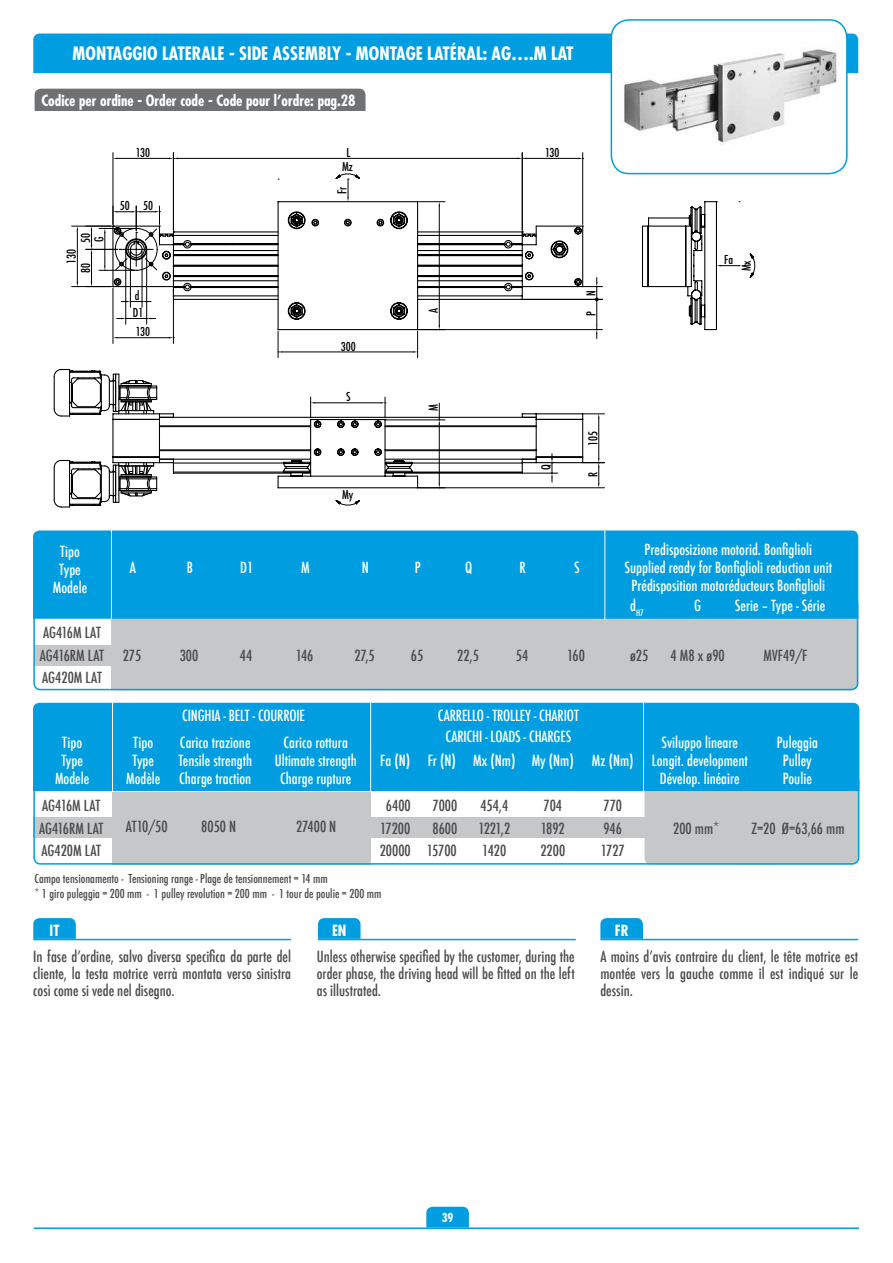
<style>
.page{position:relative;width:893px;height:1263px;background:#fff}
.page>*{position:absolute;margin:0;border:0;box-sizing:border-box;transform-origin:0 0}
.t1{font:700 condensed 18px "Futura LT";color:#fff}
.t2{font:500 condensed 15px/17.2px "Futura";color:#4b4b4d;text-align:justify}
.t3{font:500 condensed 15px/18px "Futura";color:#fff;text-align:center}
.t4{font:700 condensed 15px "Futura LT";color:#fff}
.t5{font:500 condensed 12px/14.4px "Futura";color:#4b4b4d}
.t6{font:500 condensed 12px/13.4px "Futura";color:#000}
.t7{font:700 condensed 12px "Futura LT";color:#fff}
.t8{font:500 condensed 8.7px "Futura";color:#fff}
</style>
<div class="page">
<hr style="left:34px;top:1227px;width:825px;height:2px;background:#009ee0">
<svg style="left:426px;top:1207px;width:43px;height:20px"></svg>
<svg style="left:158px;top:201px;width:559px;height:157px"></svg>
<hr style="left:283px;top:352px;width:130px;height:1px;background:#000">
<svg style="left:278px;top:329px;width:5px;height:29px"></svg>
<hr style="left:72px;top:226px;width:39px;height:1px;background:#000">
<hr style="left:72px;top:286px;width:39px;height:1px;background:#000">
<hr style="left:77px;top:231px;width:1px;height:51px;background:#000">
<hr style="left:130px;top:251px;width:1px;height:56px;background:#000">
<hr style="left:142px;top:251px;width:1px;height:56px;background:#000">
<hr style="left:125px;top:251px;width:1px;height:73px;background:#000">
<hr style="left:146px;top:251px;width:1px;height:73px;background:#000">
<svg style="left:117px;top:318px;width:39px;height:1px"></svg>
<hr style="left:113px;top:288px;width:1px;height:55px;background:#000">
<hr style="left:173px;top:288px;width:1px;height:55px;background:#000">
<hr style="left:117px;top:337px;width:52px;height:1px;background:#000">
<hr style="left:178px;top:158px;width:340px;height:1px;background:#000">
<hr style="left:522px;top:153px;width:1px;height:77px;background:#000">
<hr style="left:582px;top:153px;width:1px;height:71px;background:#000">
<hr style="left:527px;top:158px;width:51px;height:1px;background:#000">
<hr style="left:113px;top:153px;width:1px;height:71px;background:#000">
<hr style="left:173px;top:153px;width:1px;height:77px;background:#000">
<hr style="left:117px;top:158px;width:52px;height:1px;background:#000">
<svg style="left:339px;top:272px;width:378px;height:217px"></svg>
<svg style="left:749px;top:253px;width:6px;height:25px"></svg>
<svg style="left:716px;top:265px;width:24px;height:1px"></svg>
<svg style="left:54px;top:368px;width:550px;height:139px"></svg>
<svg style="left:86px;top:173px;width:479px;height:129px"></svg>
<div style="left:115px;top:228px;width:43px;height:43px;border:1px dashed #000;border-radius:50%"></div>
<div style="left:33px;top:34px;width:825px;height:39px;background:#009ee0"></div>
<div style="left:611px;top:20px;width:236px;height:154px;background:#fff;border-radius:18px"></div>
<img style="left:624px;top:49px;width:214px;height:96px">
<div style="left:611px;top:19px;width:237px;height:155px;border:2px solid #009ee0;border-radius:18px"></div>
<div style="left:33px;top:530px;width:825px;height:71px;background:#009ee0"></div>
<svg style="left:33px;top:601px;width:826px;height:90px;background:#9ec1d0"></svg>
<hr style="left:111px;top:530px;width:1px;height:89px;background:#fff">
<hr style="left:604px;top:530px;width:1px;height:89px;background:#fff">
<div style="left:33px;top:703px;width:826px;height:75px;background:#009ee0"></div>
<svg style="left:33px;top:778px;width:827px;height:87px"></svg>
<hr style="left:112px;top:702px;width:1px;height:89px;background:#fff">
<hr style="left:370px;top:702px;width:1px;height:89px;background:#fff">
<hr style="left:643px;top:703px;width:1px;height:88px;background:#fff">
<hr style="left:33px;top:939px;width:258px;height:1px;background:#009ee0">
<hr style="left:318px;top:939px;width:258px;height:1px;background:#009ee0">
<hr style="left:600px;top:939px;width:258px;height:1px;background:#009ee0">
<svg style="left:33px;top:918px;width:43px;height:21px"></svg>
<svg style="left:318px;top:918px;width:43px;height:21px"></svg>
<svg style="left:600px;top:918px;width:43px;height:21px"></svg>
<div style="left:35px;top:89px;width:331px;height:22px;background:#707172"></div>
<p class="t1" style="left:73px;top:42px;width:50px">montaggi</p>
<p class="t1" style="left:147px;top:42px;width:312px">o laterale - side assembly - montage latéral</p>
<p class="t1" style="left:483px;top:42px;width:92px">: AG….M LAT</p>
<p class="t4" style="left:42px;top:91px;width:316px">Codice per ordine - Order code - Code pour l’ordre: pag.28</p>
<p class="t6" style="left:136px;top:146px;width:16px">130</p>
<p class="t6" style="left:346px;top:146px;width:5px">L</p>
<p class="t6" style="left:545px;top:146px;width:16px">130</p>
<p class="t6" style="left:342px;top:160px;width:12px">Mz</p>
<p class="t6" style="left:79px;top:243px;width:11px;rotate:-90deg">50<br>G</p>
<p class="t6" style="left:79px;top:273px;width:11px;rotate:-90deg">80</p>
<p class="t6" style="left:65px;top:264px;width:16px;rotate:-90deg">130</p>
<p class="t6" style="left:120px;top:199px;width:35px">50 50</p>
<p class="t6" style="left:133px;top:287px;width:12px;line-height:17px">d<br>D1</p>
<p class="t6" style="left:136px;top:325px;width:16px">130</p>
<p class="t6" style="left:336px;top:194px;width:9px;rotate:-90deg">Fr</p>
<p class="t6" style="left:341px;top:339px;width:16px">300</p>
<p class="t6" style="left:346px;top:390px;width:6px">S</p>
<p class="t6" style="left:342px;top:488px;width:13px">My</p>
<p class="t6" style="left:427px;top:313px;width:6px;rotate:-90deg">A</p>
<p class="t6" style="left:427px;top:411px;width:8px;rotate:-90deg">M</p>
<p class="t6" style="left:584px;top:296px;width:7px;rotate:-90deg">N</p>
<p class="t6" style="left:584px;top:316px;width:6px;rotate:-90deg">P</p>
<p class="t6" style="left:539px;top:470px;width:7px;rotate:-90deg">Q</p>
<p class="t6" style="left:586px;top:446px;width:16px;rotate:-90deg">105</p>
<p class="t6" style="left:586px;top:477px;width:7px;rotate:-90deg">R</p>
<p class="t6" style="left:724px;top:253px;width:10px">Fa</p>
<p class="t6" style="left:740px;top:271px;width:13px;rotate:-90deg">Mx</p>
<p class="t3" style="left:53px;top:542px;width:36px">Tipo<br>Type<br>Modele</p>
<p class="t3" style="left:650px;top:540px;width:163px">redisposizione motorid. Bonfiglioli</p>
<p class="t3" style="left:187px;top:558px;width:35px">B D</p>
<p class="t3" style="left:465px;top:558px;width:9px">Q</p>
<p class="t3" style="left:520px;top:558px;width:34px">R SS</p>
<p class="t3" style="left:630px;top:558px;width:203px">upplied ready for Bonfiglioli reduction unit rédisposition motoréducteurs Bonfiglioli</p>
<p class="t8" style="left:630px;top:607px;width:15px"><sup>d</sup>H7</p>
<p class="t3" style="left:694px;top:597px;width:28px">G S</p>
<p class="t3" style="left:741px;top:597px;width:86px">erie – Type - Série</p>
<p class="t2" style="left:630px;top:647px;width:20px">ø25</p>
<p class="t2" style="left:671px;top:647px;width:56px">4 M8 x ø90</p>
<p class="t2" style="left:764px;top:647px;width:44px">MVF49/F</p>
<p class="t2" style="left:40px;top:622px;width:103px;line-height:22.5px">AG416M LAT<br>AG416RM LAT 275</p>
<p class="t2" style="left:180px;top:647px;width:20px">300</p>
<p class="t2" style="left:240px;top:647px;width:14px">44</p>
<p class="t2" style="left:296px;top:647px;width:19px">146</p>
<p class="t2" style="left:354px;top:647px;width:22px">27,5</p>
<p class="t2" style="left:411px;top:647px;width:14px">65</p>
<p class="t2" style="left:457px;top:647px;width:23px">22,5</p>
<p class="t2" style="left:516px;top:647px;width:14px">54</p>
<p class="t2" style="left:567px;top:647px;width:19px">160</p>
<p class="t2" style="left:42px;top:669px;width:61px">AG420M LAT</p>
<p class="t3" style="left:182px;top:706px;width:83px">Cinghia - Belt - Courroie</p>
<p class="t3" style="left:438px;top:706px;width:7px">Carrello</p>
<p class="t3" style="left:487px;top:706px;width:17px">- Trolle</p>
<p class="t3" style="left:525px;top:706px;width:33px">y - Chariot</p>
<p class="t3" style="left:445px;top:727px;width:58px">Carichi - Loads</p>
<p class="t3" style="left:524px;top:727px;width:25px">- Charges</p>
<p class="t3" style="left:55px;top:733px;width:36px">Tipo<br>Type<br>Modele</p>
<p class="t3" style="left:133px;top:734px;width:138px">Tipo Carico trazione C</p>
<p class="t3" style="left:289px;top:734px;width:60px">arico rottura</p>
<p class="t3" style="left:661px;top:734px;width:100px">Sviluppo lineare P</p>
<p class="t3" style="left:783px;top:734px;width:37px">uleggia</p>
<p class="t3" style="left:71px;top:752px;width:24px">T</p>
<p class="t3" style="left:137px;top:752px;width:117px">ype Tensile strength</p>
<p class="t3" style="left:275px;top:752px;width:84px">Ultimate strength</p>
<p class="t3" style="left:380px;top:752px;width:389px">Fa (N) Fr (N) Mx (Nm) My (Nm) Mz (Nm) Longit. development P</p>
<p class="t3" style="left:789px;top:752px;width:25px">ulley</p>
<p class="t3" style="left:71px;top:770px;width:23px">M</p>
<p class="t3" style="left:135px;top:770px;width:263px">odèle Charge traction Charge rupture D</p>
<p class="t3" style="left:667px;top:770px;width:99px">évelop. linéaire P</p>
<p class="t3" style="left:788px;top:770px;width:25px">oulie</p>
<p class="t2" style="left:42px;top:797px;width:60px">AG416M LAT</p>
<p class="t2" style="left:386px;top:797px;width:26px">6400</p>
<p class="t2" style="left:432px;top:797px;width:26px">7000</p>
<p class="t2" style="left:480px;top:797px;width:29px">454,4</p>
<p class="t2" style="left:543px;top:797px;width:20px">704</p>
<p class="t2" style="left:603px;top:797px;width:20px">770</p>
<p class="t2" style="left:39px;top:819px;width:66px">AG416RM LAT</p>
<p class="t2" style="left:380px;top:819px;width:32px">17200</p>
<p class="t2" style="left:432px;top:819px;width:26px">8600</p>
<p class="t2" style="left:478px;top:819px;width:33px">1221,2</p>
<p class="t2" style="left:541px;top:819px;width:26px">1892</p>
<p class="t2" style="left:604px;top:819px;width:20px">946</p>
<p class="t2" style="left:41px;top:842px;width:61px">AG420M LAT</p>
<p class="t2" style="left:380px;top:842px;width:78px">20000 15700</p>
<p class="t2" style="left:482px;top:842px;width:26px">1420</p>
<p class="t2" style="left:540px;top:842px;width:26px">2200</p>
<p class="t2" style="left:601px;top:842px;width:25px">1727</p>
<p class="t2" style="left:126px;top:818px;width:43px">AT10/50</p>
<p class="t2" style="left:201px;top:818px;width:33px">8050 N</p>
<p class="t2" style="left:296px;top:818px;width:40px">27400 N</p>
<p class="t5" style="left:34px;top:872px;width:348px">Campo tensionamento - Tensioning range - Plage de tensionnement = 14 mm<br>* 1 giro puleggia = 200 mm - 1 pulley revolution = 200 mm - 1 tour de poulie = 200 mm</p>
<p class="t2" style="left:673px;top:819px;width:48px">200 mm*</p>
<p class="t2" style="left:751px;top:820px;width:95px">Z=20 Ø=63,66 mm</p>
<p class="t4" style="left:50px;top:921px;width:11px">IT</p>
<p class="t4" style="left:332px;top:921px;width:8px">EN</p>
<p class="t4" style="left:615px;top:921px;width:15px">FR</p>
<p class="t2" style="left:33px;top:947px;width:259px">In fase d’ordine, salvo diversa specifica da parte del cliente, la testa motrice verrà montata verso sinistra così come si vede nel disegno.</p>
<p class="t2" style="left:317px;top:947px;width:259px">Unless otherwise specified by the customer, during the order phase, the driving head will be fitted on the left as illustrated.</p>
<p class="t2" style="left:600px;top:947px;width:259px">A moins d’avis contraire du client, le tête motrice est montée vers la gauche comme il est indiqué sur le dessin.</p>
<p class="t7" style="left:442px;top:1210px;width:13px">39</p>
</div>
